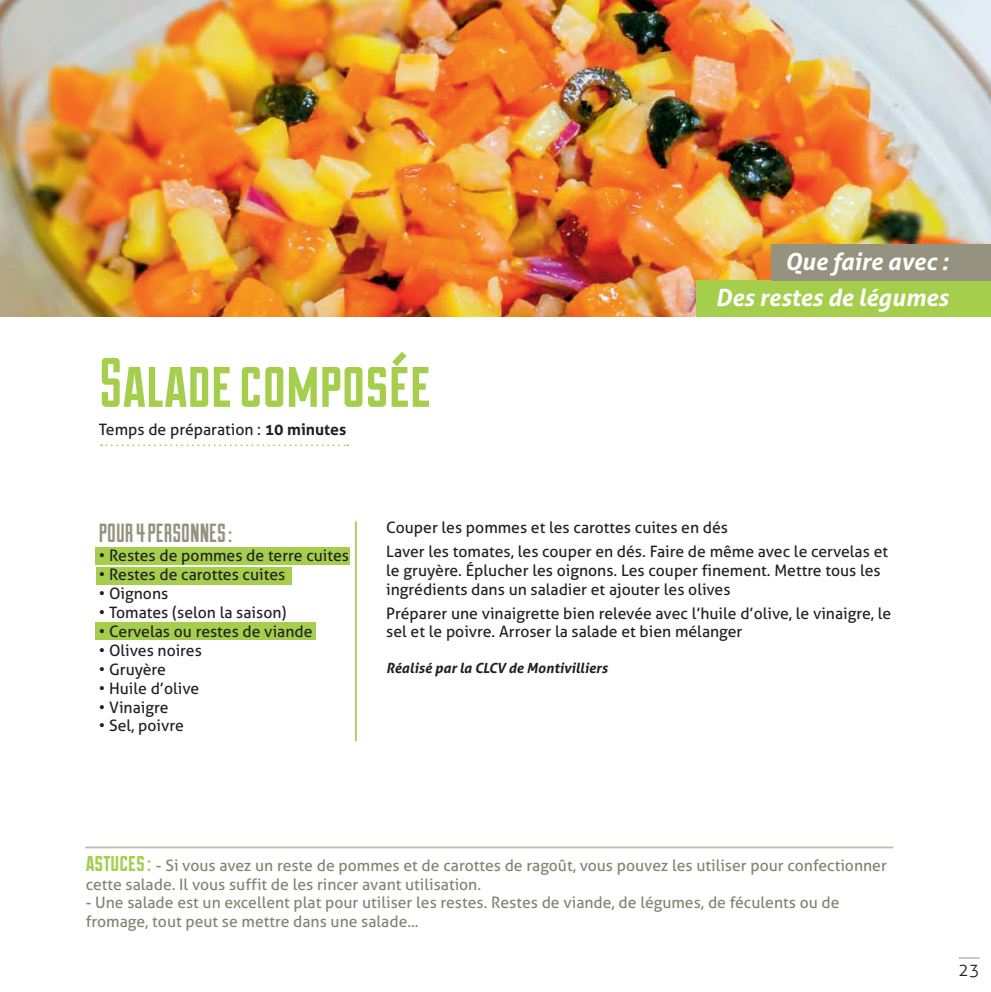
<style>
.page{position:relative;width:991px;height:992px;background:#fff}
.page>*{position:absolute;margin:0;border:0;box-sizing:border-box;transform-origin:0 0}
.t1{font:70px "Duke Fill";color:#a4ce4c}
.t2{font:26.25px "Duke Fill";color:#95927f}
.t3{font:italic 700 23.62px/36.1px "Aller";color:#fff;text-align:right}
.t4{font:300 17.5px "Aller";color:#231f20}
.t5{font:15.75px/18.9px "Aller";color:#231f20}
.t6{font:15.75px/18.9px "Aller";color:#848270}
.t7{font:italic 700 14px "Aller";color:#231f20}
.s1{font-weight:700}
.s2{font-family:"Duke Fill";font-size:26.25px;color:#a4ce4c}
</style>
<div class="page">
<div style="left:96px;top:547px;width:254px;height:18px;background:#a4ce4c"></div>
<div style="left:96px;top:567px;width:195px;height:17px;background:#a4ce4c"></div>
<div style="left:96px;top:622px;width:220px;height:18px;background:#a4ce4c"></div>
<svg style="left:101px;top:444px;width:247px;height:2px"></svg>
<img style="left:0;top:0;width:990px;height:317px">
<hr style="left:355px;top:521px;width:1px;height:220px;background:#a4ce4c">
<svg style="left:958px;top:957px;width:21px;height:1px"></svg>
<div style="left:695px;top:281px;width:295px;height:36px;background:#a4ce4c"></div>
<div style="left:770px;top:245px;width:220px;height:36px;background:#95927f"></div>
<hr style="left:85px;top:846px;width:808px;height:2px;background:#bdbaaa">
<h1 class="t1" style="left:99px;top:342px;width:333px">Salade composée</h1>
<p class="t5" style="left:99px;top:420px;width:249px">Temps de préparation : <span class="s1">10 minutes</span></p>
<h3 class="t3" style="left:715px;top:243px;width:234px">Que faire avec :<br>Des restes de légumes</h3>
<h2 class="t2" style="left:99px;top:518px;width:134px">POUR 4 PERSONNES :</h2>
<p class="t5" style="left:99px;top:546px;width:251px">• Restes de pommes de terre cuites</p>
<p class="t5" style="left:99px;top:565px;width:188px">• Restes de carottes cuites</p>
<p class="t5" style="left:99px;top:584px;width:71px">• Oignons</p>
<p class="t5" style="left:99px;top:603px;width:189px">• Tomates (selon la saison)</p>
<p class="t5" style="left:99px;top:621px;width:215px">• Cervelas ou restes de viande</p>
<p class="t5" style="left:99px;top:640px;width:104px">• Olives noires</p>
<p class="t5" style="left:99px;top:659px;width:69px">• Gruyère</p>
<p class="t5" style="left:99px;top:678px;width:102px">• Huile d’olive</p>
<p class="t5" style="left:99px;top:697px;width:71px">• Vinaigre</p>
<p class="t5" style="left:99px;top:716px;width:86px">• Sel, poivre</p>
<p class="t5" style="left:386px;top:515px;width:503px;line-height:23.8px">Couper les pommes et les carottes cuites en dés<br>Laver les tomates, les couper en dés. Faire de même avec le cervelas et</p>
<p class="t5" style="left:386px;top:560px;width:496px">le gruyère. Éplucher les oignons. Les couper finement. Mettre tous les ingrédients dans un saladier et ajouter les olives</p>
<p class="t5" style="left:386px;top:603px;width:506px">Préparer une vinaigrette bien relevée avec l’huile d’olive, le vinaigre, le sel et le poivre. Arroser la salade et bien mélanger</p>
<p class="t7" style="left:386px;top:659px;width:223px">Réalisé par la CLCV de Montivilliers</p>
<p class="t6" style="left:86px;top:855px;width:802px"><span class="s2">astuces :</span> - Si vous avez un reste de pommes et de carottes de ragoût, vous pouvez les utiliser pour confectionner cette salade. Il vous suffit de les rincer avant utilisation.</p>
<p class="t6" style="left:86px;top:893px;width:755px">- Une salade est un excellent plat pour utiliser les restes. Restes de viande, de légumes, de féculents ou de fromage, tout peut se mettre dans une salade...</p>
<p class="t4" style="left:958px;top:959px;width:22px">23</p>
</div>
